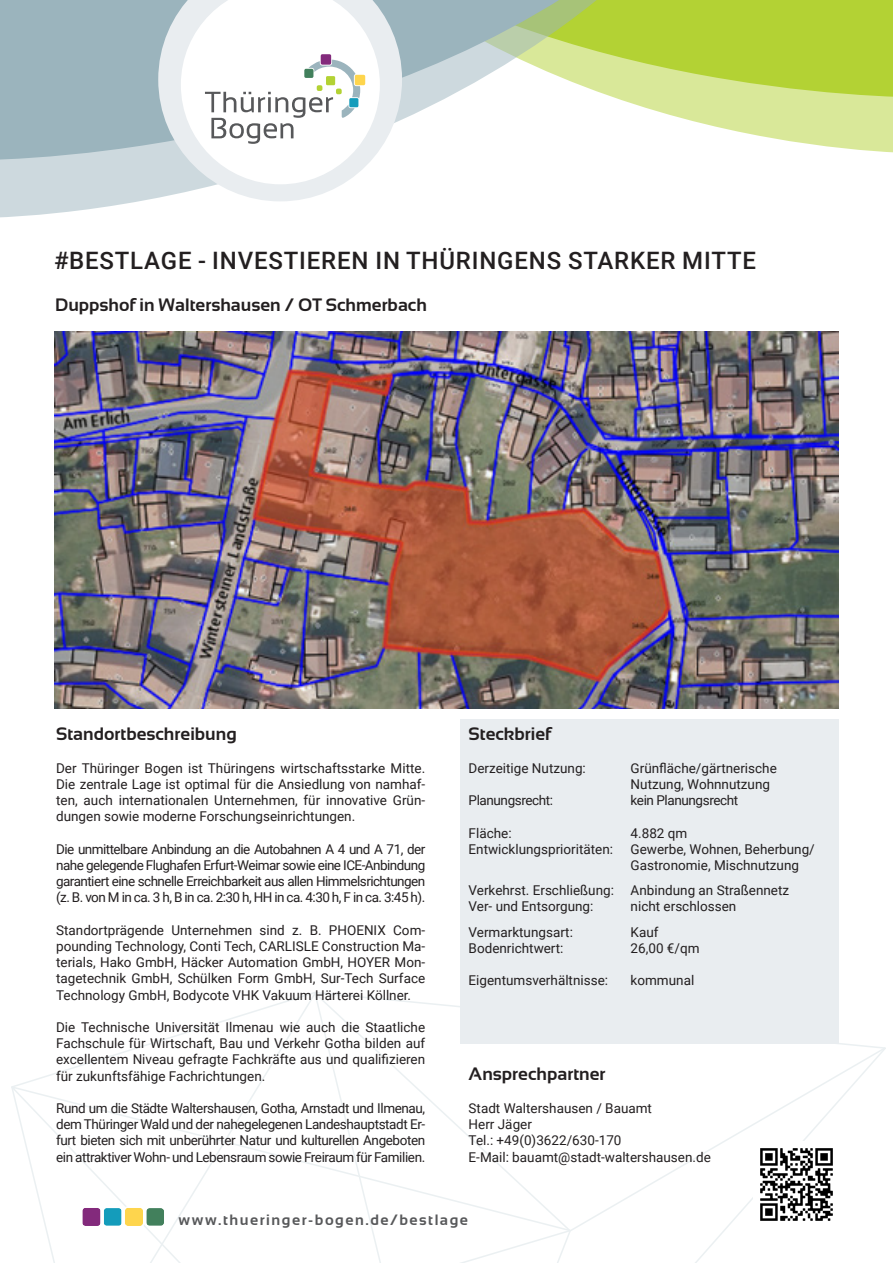
<style>
.page{position:relative;width:893px;height:1263px;background:#fff}
.page>*{position:absolute;margin:0;border:0;box-sizing:border-box;transform-origin:0 0}
.t1{font:500 24px "Roboto";letter-spacing:.035em;color:#231f20}
.t2{font:700 18px "Sansation";color:#231f20}
.t3{font:700 15px "Sansation";letter-spacing:.1em;color:#57585a}
.t4{font:13.5px/16.2px "Roboto";color:#231f20;text-align:justify}
.t5{font:13.5px "Roboto";letter-spacing:-.03em;color:#231f20}
</style>
<div class="page">
<img style="left:54px;top:332px;width:785px;height:376px">
<svg style="left:78px;top:992px;width:495px;height:93px"></svg>
<svg style="left:11px;top:1085px;width:559px;height:178px"></svg>
<svg style="left:313px;top:992px;width:136px;height:271px"></svg>
<svg style="left:569px;top:1046px;width:317px;height:187px"></svg>
<svg style="left:666px;top:103px;width:227px;height:50px;fill:#d9e899"></svg>
<svg style="left:666px;top:0;width:227px;height:103px;background:#b9d545"></svg>
<svg style="left:0;top:0;width:666px;height:218px"></svg>
<svg style="left:0;top:0;width:645px;height:167px"></svg>
<svg style="left:158px;top:0;width:244px;height:201px;fill:#e9edf0"></svg>
<svg style="left:181px;top:0;width:199px;height:184px"></svg>
<div style="left:321px;top:54px;width:10px;height:11px;background:#832a7c;border-radius:2px"></div>
<div style="left:355px;top:75px;width:10px;height:10px;background:#fed54d;border-radius:2px"></div>
<div style="left:349px;top:98px;width:9px;height:9px;background:#149cbb"></div>
<div style="left:304px;top:69px;width:9px;height:9px;background:#42805c;border-radius:2px"></div>
<div style="left:460px;top:719px;width:379px;height:324px;background:#e9edf0"></div>
<img style="left:754px;top:1142px;width:85px;height:85px">
<svg style="left:81px;top:1206px;width:85px;height:21px"></svg>
<p class="t1" style="left:54px;top:244px;width:703px">#BESTLAGE - INVESTIEREN IN THÜRINGENS STARKER MITTE</p>
<p class="t2" style="left:55px;top:294px;width:373px">Duppshof in Waltershausen / OT Schmerbach</p>
<p class="t2" style="left:56px;top:724px;width:182px">Standortbeschreibung</p>
<p class="t4" style="left:56px;top:759px;width:371px">Der Thüringer Bogen ist Thüringens wirtschaftsstarke Mitte.<br>Die zentrale Lage ist optimal für die Ansiedlung von namhaf&shy;ten, auch internationalen Unternehmen, für innovative Grün&shy;dungen sowie moderne Forschungseinrichtungen.</p>
<p class="t4" style="left:56px;top:840px;width:371px">Die unmittelbare Anbindung an die Autobahnen A 4 und A 71, der nahe gelegende Flughafen Erfurt-Weimar sowie eine ICE-Anbindung garantiert eine schnelle Erreichbarkeit aus allen Himmelsrichtungen (z. B. von M in ca. 3 h, B in ca. 2:30 h, HH in ca. 4:30 h, F in ca. 3:45 h).</p>
<p class="t4" style="left:56px;top:921px;width:371px">Standortprägende Unternehmen sind z. B. PHOENIX Com&shy;pounding Technology, Conti Tech, CARLISLE Construction Ma&shy;terials, Hako GmbH, Häcker Automation GmbH, HOYER Mon&shy;tagetechnik GmbH, Schülken Form GmbH, Sur-Tech Surface Technology GmbH, Bodycote VHK Vakuum Härterei Köllner.</p>
<p class="t4" style="left:56px;top:1018px;width:371px">Die Technische Universität Ilmenau wie auch die Staatliche Fachschule für Wirtschaft, Bau und Verkehr Gotha bilden auf excellentem Niveau gefragte Fachkräfte aus und qualifizieren für zukunftsfähige Fachrichtungen.</p>
<p class="t4" style="left:56px;top:1099px;width:371px">Rund um die Städte Waltershausen, Gotha, Arnstadt und Ilmenau, dem Thüringer Wald und der nahegelegenen Landeshauptstadt Er&shy;furt bieten sich mit unberührter Natur und kulturellen Angeboten ein attraktiver Wohn- und Lebensraum sowie Freiraum für Familien.</p>
<p class="t2" style="left:469px;top:724px;width:84px">Steckbrief</p>
<p class="t4" style="left:469px;top:759px;width:119px">Derzeitige Nutzung:</p>
<p class="t4" style="left:631px;top:759px;width:148px">Grünfläche/gärtnerische</p>
<p class="t4" style="left:631px;top:775px;width:141px">Nutzung, Wohnnutzung</p>
<p class="t5" style="left:469px;top:791px;width:86px">Planungsrecht:</p>
<p class="t5" style="left:631px;top:791px;width:109px">kein Planungsrecht</p>
<p class="t4" style="left:469px;top:824px;width:45px">Fläche:</p>
<p class="t4" style="left:631px;top:824px;width:58px">4.882 qm</p>
<p class="t4" style="left:469px;top:840px;width:146px">Entwicklungsprioritäten:</p>
<p class="t4" style="left:631px;top:840px;width:186px">Gewerbe, Wohnen, Beherbung/<br>Gastronomie, Mischnutzung</p>
<p class="t4" style="left:469px;top:882px;width:322px">Verkehrst. Erschließung: Anbindung an Straßennetz<br>Ver- und Entsorgung:</p>
<p class="t4" style="left:631px;top:898px;width:107px">nicht erschlossen</p>
<p class="t4" style="left:469px;top:923px;width:106px">Vermarktungsart:</p>
<p class="t4" style="left:631px;top:923px;width:29px">Kauf</p>
<p class="t4" style="left:469px;top:939px;width:96px">Bodenrichtwert:</p>
<p class="t4" style="left:631px;top:939px;width:70px">26,00 €/qm</p>
<p class="t4" style="left:469px;top:972px;width:141px">Eigentumsverhältnisse:</p>
<p class="t4" style="left:631px;top:972px;width:65px">kommunal</p>
<p class="t2" style="left:469px;top:1064px;width:138px">Ansprechpartner</p>
<p class="t4" style="left:469px;top:1099px;width:244px;text-align:left">Stadt Waltershausen / Bauamt<br>Herr Jäger<br>Tel.: +49(0)3622/630-170<br>E-Mail: bauamt@stadt-waltershausen.de</p>
<p class="t3" style="left:179px;top:1212px;width:291px">www.thueringer-bogen.de/bestlage</p>
</div>
